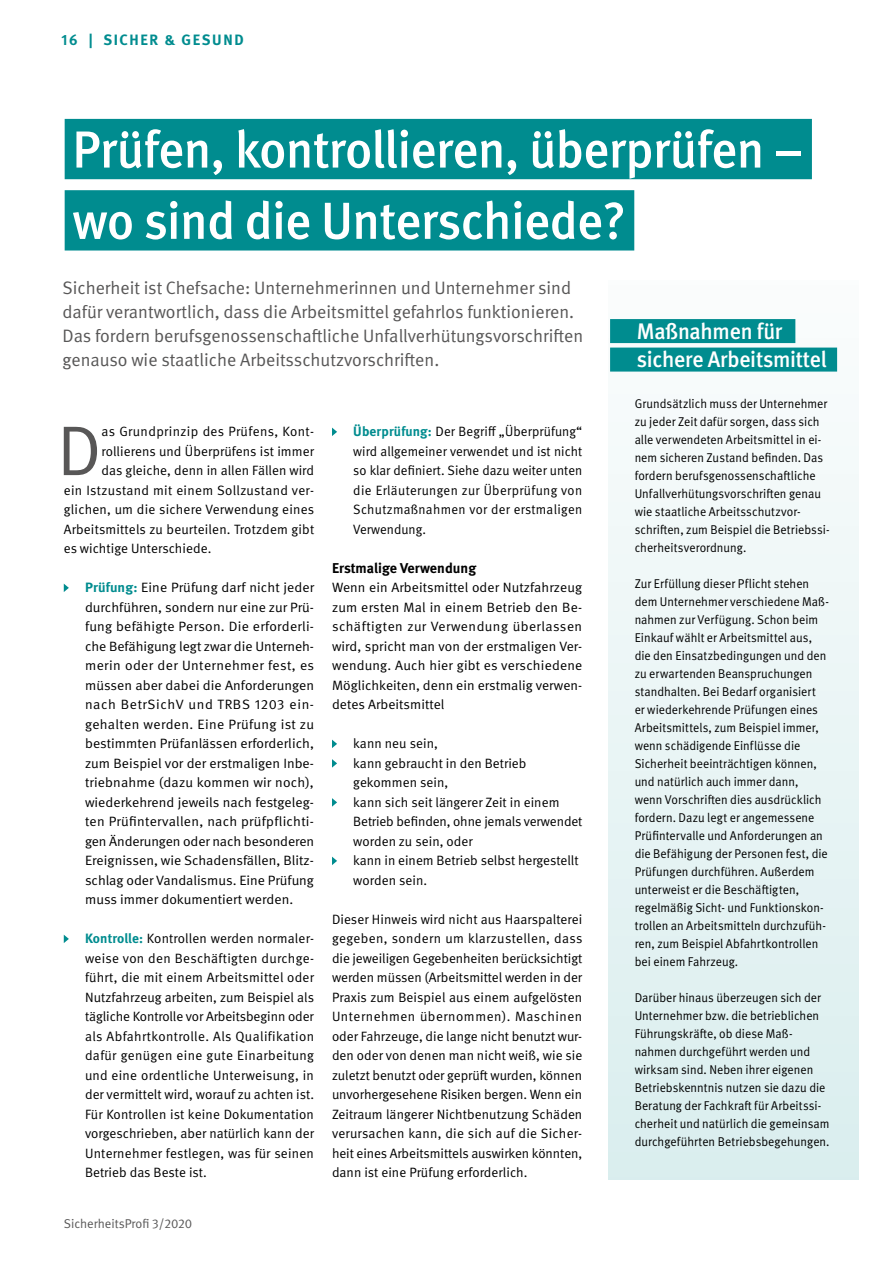
<style>
.page{position:relative;width:893px;height:1263px;background:#fff}
.page>*{position:absolute;margin:0;border:0;box-sizing:border-box;transform-origin:0 0}
.t1{font:70.35px "DGUV Meta";color:#585757}
.t2{font:500 52.05px/71.2px "DGUV Meta";letter-spacing:-.01em;color:#fff}
.t3{font:500 22.5px/28.5px "DGUV Meta";letter-spacing:-.01em;color:#fff}
.t4{font:18px/24px "DGUV Meta";color:#585757}
.t5{font:700 15px "DGUV Meta";letter-spacing:.11em;color:#008c8f}
.t6{font:700 14.25px "DGUV Meta";letter-spacing:.005em;color:#000}
.t7{font:13.5px/19.5px "DGUV Meta";letter-spacing:.005em;color:#000;text-align:justify}
.t8{font:13.5px/19.5px "DGUV Meta";letter-spacing:.005em;color:#000;text-align:justify;scale:1.04 1}
.t9{font:13.5px "DGUV Meta";letter-spacing:.025em;color:#000}
.t10{font:13.5px "DGUV Meta";letter-spacing:.03em;color:#000}
.t11{font:12.75px/18px "DGUV Meta";letter-spacing:.005em;color:#000;scale:.95 1}
.t12{font:12.75px "DGUV Meta";color:#585757}
.s1{font-weight:700;color:#008c8f}
</style>
<div class="page">
<svg style="left:64px;top:584px;width:5px;height:8px"></svg>
<svg style="left:64px;top:935px;width:5px;height:8px"></svg>
<svg style="left:332px;top:428px;width:5px;height:8px"></svg>
<svg style="left:332px;top:740px;width:5px;height:8px"></svg>
<svg style="left:332px;top:759px;width:5px;height:9px"></svg>
<svg style="left:332px;top:798px;width:5px;height:9px"></svg>
<svg style="left:332px;top:857px;width:5px;height:8px"></svg>
<div style="left:65px;top:119px;width:747px;height:60px;background:#008c8f"></div>
<div style="left:65px;top:190px;width:569px;height:60px;background:#008c8f"></div>
<div style="left:608px;top:280px;width:251px;height:900px;background:linear-gradient(to bottom,#fbfcfd,#d9eeee)"></div>
<div style="left:610px;top:319px;width:185px;height:24px;background:#008c8f"></div>
<div style="left:610px;top:348px;width:227px;height:24px;background:#008c8f"></div>
<p class="t5" style="left:62px;top:31px;width:183px">16 | SICHER &amp; GESUND</p>
<h2 class="t2" style="left:72px;top:116px;width:733px">Prüfen, kontrollieren, überprüfen – wo sind die Unterschiede?</h2>
<p class="t4" style="left:63px;top:276px;width:522px">Sicherheit ist Chefsache: Unternehmerinnen und Unternehmer sind dafür verantwortlich, dass die Arbeitsmittel gefahrlos funktionieren.<br>Das fordern berufsgenossenschaftliche Unfallverhütungsvorschriften genauso wie staatliche Arbeitsschutzvorschriften.</p>
<h1 class="t1" style="left:57px;top:410px;width:45px">D</h1>
<p class="t10" style="left:102px;top:424px;width:214px">as Grundprinzip des Prüfens, Kont-</p>
<p class="t7" style="left:102px;top:441px;width:214px">rollierens und Überprüfens ist immer</p>
<p class="t7" style="left:102px;top:461px;width:214px">das gleiche, denn in allen Fällen wird</p>
<p class="t9" style="left:64px;top:482px;width:252px">ein Istzustand mit einem Sollzustand ver-</p>
<p class="t7" style="left:64px;top:500px;width:252px">glichen, um die sichere Verwendung eines</p>
<p class="t7" style="left:64px;top:519px;width:252px">Arbeitsmittels zu beurteilen. Trotzdem gibt</p>
<p class="t7" style="left:64px;top:539px;width:149px">es wichtige Unterschiede.</p>
<p class="t8" style="left:85px;top:578px;width:222px"><span class="s1">Prüfung:</span> Eine Prüfung darf nicht jeder durchführen, sondern nur eine zur Prü&shy;fung befähigte Person. Die erforderli&shy;che Befähigung legt zwar die Unterneh&shy;merin oder der Unternehmer fest, es müssen aber dabei die Anforderungen nach BetrSichV und TRBS 1203 ein&shy;gehalten werden. Eine Prüfung ist zu bestimmten Prüfanlässen erforderlich, zum Beispiel vor der erstmaligen Inbe&shy;triebnahme (dazu kommen wir noch), wiederkehrend jeweils nach festgeleg&shy;ten Prüfintervallen, nach prüfpflichti&shy;gen Änderungen oder nach besonderen Ereignissen, wie Schadensfällen, Blitz&shy;schlag oder Vandalismus. Eine Prüfung muss immer dokumentiert werden.</p>
<p class="t7" style="left:85px;top:929px;width:231px"><span class="s1">Kontrolle:</span> Kontrollen werden normaler&shy;weise von den Beschäftigten durchge&shy;führt, die mit einem Arbeitsmittel oder Nutzfahrzeug arbeiten, zum Beispiel als tägliche Kontrolle vor Arbeitsbeginn oder als Abfahrtkontrolle. Als Qualifikation dafür genügen eine gute Einarbeitung und eine ordentliche Unterweisung, in der vermittelt wird, worauf zu achten ist.<br>Für Kontrollen ist keine Dokumentation vorgeschrieben, aber natürlich kann der Unternehmer festlegen, was für seinen Betrieb das Beste ist.</p>
<p class="t12" style="left:64px;top:1216px;width:130px">SicherheitsProfi 3/2020</p>
<p class="t7" style="left:353px;top:422px;width:231px"><span class="s1">Überprüfung:</span> Der Begriff „Überprüfung“ wird allgemeiner verwendet und ist nicht so klar definiert. Siehe dazu weiter unten die Erläuterungen zur Überprüfung von Schutzmaßnahmen vor der erstmaligen Verwendung.</p>
<p class="t6" style="left:332px;top:559px;width:146px">Erstmalige Verwendung</p>
<p class="t7" style="left:332px;top:578px;width:252px">Wenn ein Arbeitsmittel oder Nutzfahrzeug zum ersten Mal in einem Betrieb den Be&shy;schäftigten zur Verwendung überlassen wird, spricht man von der erstmaligen Ver&shy;wendung. Auch hier gibt es verschiedene Möglichkeiten, denn ein erstmalig verwen&shy;detes Arbeitsmittel</p>
<p class="t7" style="left:353px;top:734px;width:231px;text-align:left">kann neu sein,<br>kann gebraucht in den Betrieb gekommen sein,<br>kann sich seit längerer Zeit in einem<br>Betrieb befinden, ohne jemals verwendet worden zu sein, oder<br>kann in einem Betrieb selbst hergestellt worden sein.</p>
<p class="t7" style="left:332px;top:909px;width:252px">Dieser Hinweis wird nicht aus Haarspalterei gegeben, sondern um klarzustellen, dass die jeweiligen Gegebenheiten berücksichtigt werden müssen (Arbeitsmittel werden in der Praxis zum Beispiel aus einem aufgelösten Unternehmen übernommen). Maschinen oder Fahrzeuge, die lange nicht benutzt wur&shy;den oder von denen man nicht weiß, wie sie zuletzt benutzt oder geprüft wurden, können unvorhergesehene Risiken bergen. Wenn ein Zeitraum längerer Nichtbenutzung Schäden verursachen kann, die sich auf die Sicher&shy;heit eines Arbeitsmittels auswirken könnten, dann ist eine Prüfung erforderlich.</p>
<h3 class="t3" style="left:637px;top:317px;width:191px">Maßnahmen für sichere Arbeitsmittel</h3>
<p class="t11" style="left:635px;top:395px;width:207px">Grundsätzlich muss der Unternehmer zu jeder Zeit dafür sorgen, dass sich alle verwendeten Arbeitsmittel in ei&shy;nem sicheren Zustand befinden. Das fordern berufsgenossenschaftliche Unfallverhütungsvorschriften genau wie staatliche Arbeitsschutzvor&shy;schriften, zum Beispiel die Betriebssi&shy;cherheitsverordnung.</p>
<p class="t11" style="left:635px;top:575px;width:206px">Zur Erfüllung dieser Pflicht stehen dem Unternehmer verschiedene Maß&shy;nahmen zur Verfügung. Schon beim Einkauf wählt er Arbeitsmittel aus, die den Einsatzbedingungen und den zu erwartenden Beanspruchungen standhalten. Bei Bedarf organisiert er wiederkehrende Prüfungen eines Arbeitsmittels, zum Beispiel immer, wenn schädigende Einflüsse die Sicherheit beeinträchtigen können, und natürlich auch immer dann, wenn Vorschriften dies ausdrücklich fordern. Dazu legt er angemessene Prüfintervalle und Anforderungen an die Befähigung der Personen fest, die Prüfungen durchführen. Außerdem unterweist er die Beschäftigten, regelmäßig Sicht- und Funktionskon&shy;trollen an Arbeitsmitteln durchzufüh&shy;ren, zum Beispiel Abfahrtkontrollen bei einem Fahrzeug.</p>
<p class="t11" style="left:635px;top:989px;width:207px">Darüber hinaus überzeugen sich der Unternehmer bzw. die betrieblichen Führungskräfte, ob diese Maß&shy;nahmen durchgeführt werden und wirksam sind. Neben ihrer eigenen Betriebskenntnis nutzen sie dazu die Beratung der Fachkraft für Arbeitssi&shy;cherheit und natürlich die gemeinsam durchgeführten Betriebsbegehungen.</p>
</div>
